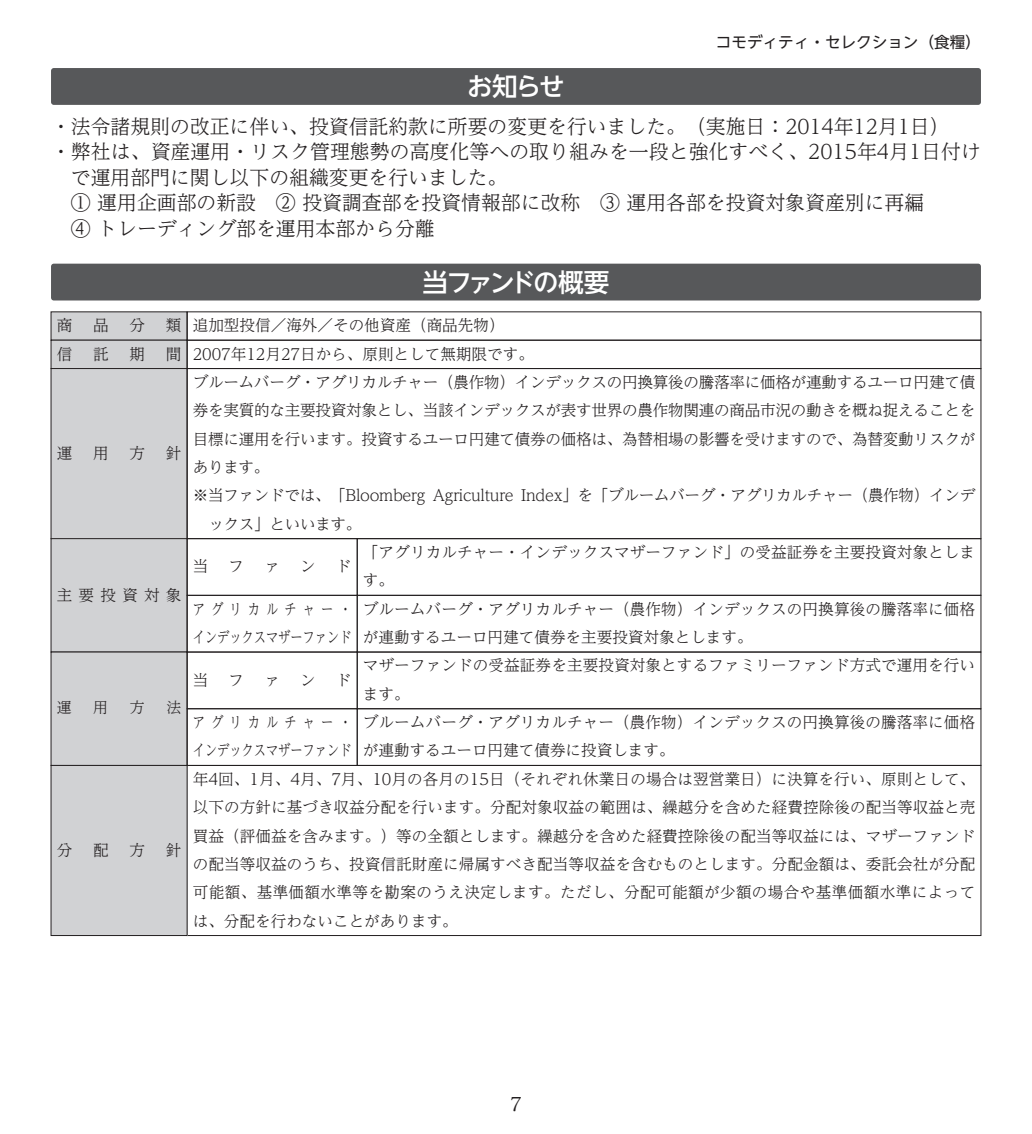
<style>
.page{position:relative;width:1032px;height:1134px;background:#fff}
.page>*{position:absolute;margin:0;border:0;box-sizing:border-box;transform-origin:0 0}
.t1{font:25.6px "UD Shin Go NT Pro Medium 90 msp RKSJ H";letter-spacing:-.105em;color:#fff}
.t2{font:25.6px "UD Shin Go NT Pro Medium 90 msp RKSJ H";letter-spacing:-.075em;color:#fff}
.t3{font:19.8px "UD Reimin Pro Light 90 msp RKSJ H";color:#231f20}
.t4{font:18.4px "UD Reimin Pro Regular 90 msp RKSJ H";color:#231f20}
.t5{font:15.6px/28.4px "UD Reimin Pro Light 90 msp RKSJ H";color:#231f20}
.t6{font:15.6px "UD Reimin Pro Light 90 msp RKSJ H";letter-spacing:-.02em;color:#231f20}
.t7{font:15.6px/28.4px "UD Reimin Pro Light 90 msp RKSJ H";color:#231f20;scale:.78 1}
.t8{font:15.6px "UD Shin Go NT Pro Regular 90 msp RKSJ H";color:#231f20}
.t9{font:14.8px "UD Reimin Pro Light 90 msp RKSJ H";color:#231f20}
</style>
<div class="page">
<div style="left:51px;top:68px;width:930px;height:37px;background:#57585a;border-radius:3px"></div>
<div style="left:51px;top:264px;width:930px;height:36px;background:#57585a;border-radius:3px"></div>
<div style="left:51px;top:312px;width:136px;height:28px;background:#d1d2d4"></div>
<div style="left:51px;top:340px;width:136px;height:29px;background:#d1d2d4"></div>
<div style="left:51px;top:340px;width:137px;height:29px;border:1px solid #231f20"></div>
<div style="left:51px;top:369px;width:136px;height:170px;background:#d1d2d4"></div>
<div style="left:187px;top:340px;width:794px;height:29px;border:1px solid #231f20"></div>
<div style="left:51px;top:539px;width:136px;height:113px;background:#d1d2d4"></div>
<div style="left:51px;top:538px;width:137px;height:114px;border:1px solid #231f20"></div>
<div style="left:51px;top:652px;width:136px;height:113px;background:#d1d2d4"></div>
<div style="left:187px;top:765px;width:794px;height:171px;border:1px solid #231f20"></div>
<div style="left:51px;top:765px;width:136px;height:170px;background:#d1d2d4"></div>
<div style="left:51px;top:765px;width:137px;height:171px;border:1px solid #231f20"></div>
<div style="left:187px;top:595px;width:171px;height:57px;border:1px solid #231f20"></div>
<div style="left:357px;top:595px;width:624px;height:57px;border:1px solid #231f20"></div>
<div style="left:187px;top:368px;width:794px;height:171px;border:1px solid #231f20"></div>
<div style="left:187px;top:652px;width:171px;height:57px;border:1px solid #231f20"></div>
<div style="left:357px;top:652px;width:624px;height:57px;border:1px solid #231f20"></div>
<div style="left:187px;top:708px;width:171px;height:58px;border:1px solid #231f20"></div>
<div style="left:357px;top:708px;width:624px;height:58px;border:1px solid #231f20"></div>
<p class="t2" style="left:467px;top:77px;width:99px">お知らせ</p>
<p class="t8" style="left:716px;top:36px;width:267px">コモディティ・セレクション（食糧）</p>
<p class="t3" style="left:51px;top:119px;width:900px">・法令諸規則の改正に伴い、投資信託約款に所要の変更を行いました。（実施日：2014年12月1日）</p>
<p class="t3" style="left:51px;top:144px;width:931px">・弊社は、資産運用・リスク管理態勢の高度化等への取り組みを一段と強化すべく、2015年4月1日付け</p>
<p class="t3" style="left:71px;top:170px;width:438px">で運用部門に関し以下の組織変更を行いました。</p>
<p class="t3" style="left:71px;top:195px;width:855px">① 運用企画部の新設　② 投資調査部を投資情報部に改称　③ 運用各部を投資対象資産別に再編</p>
<p class="t3" style="left:71px;top:221px;width:365px">④ トレーディング部を運用本部から分離</p>
<p class="t1" style="left:423px;top:273px;width:188px">当ファンドの概要</p>
<p class="t5" style="left:57px;top:313px;width:17px">商</p>
<p class="t5" style="left:93px;top:313px;width:17px">品</p>
<p class="t5" style="left:129px;top:313px;width:17px">分</p>
<p class="t5" style="left:166px;top:313px;width:340px">類 追加型投信／海外／その他資産（商品先物）</p>
<p class="t5" style="left:57px;top:342px;width:17px">信</p>
<p class="t5" style="left:93px;top:342px;width:17px">託</p>
<p class="t5" style="left:129px;top:342px;width:17px">期</p>
<p class="t5" style="left:166px;top:342px;width:370px">間 2007年12月27日から、原則として無期限です。</p>
<p class="t5" style="left:57px;top:441px;width:17px">運</p>
<p class="t5" style="left:93px;top:441px;width:17px">用</p>
<p class="t5" style="left:129px;top:441px;width:17px">方</p>
<p class="t5" style="left:166px;top:441px;width:17px">針</p>
<p class="t5" style="left:57px;top:583px;width:126px">主要投資対象</p>
<p class="t9" style="left:57px;top:702px;width:16px">運</p>
<p class="t9" style="left:93px;top:702px;width:16px">用</p>
<p class="t9" style="left:130px;top:702px;width:16px">方</p>
<p class="t9" style="left:167px;top:702px;width:16px">法</p>
<p class="t5" style="left:57px;top:838px;width:17px">分</p>
<p class="t5" style="left:93px;top:838px;width:17px">配</p>
<p class="t5" style="left:129px;top:838px;width:17px">方</p>
<p class="t5" style="left:166px;top:838px;width:17px">針</p>
<p class="t5" style="left:193px;top:370px;width:784px">ブルームバーグ・アグリカルチャー（農作物）インデックスの円換算後の騰落率に価格が連動するユーロ円建て債</p>
<p class="t5" style="left:193px;top:398px;width:784px">券を実質的な主要投資対象とし、当該インデックスが表す世界の農作物関連の商品市況の動きを概ね捉えることを</p>
<p class="t5" style="left:193px;top:427px;width:784px">目標に運用を行います。投資するユーロ円建て債券の価格は、為替相場の影響を受けますので、為替変動リスクが</p>
<p class="t5" style="left:193px;top:455px;width:78px">あります。</p>
<p class="t6" style="left:193px;top:490px;width:784px">※当ファンドでは、「Bloomberg Agriculture Index」を「ブルームバーグ・アグリカルチャー（農作物）インデ</p>
<p class="t6" style="left:208px;top:518px;width:155px">ックス」といいます。</p>
<p class="t5" style="left:193px;top:554px;width:17px">当</p>
<p class="t5" style="left:229px;top:554px;width:17px">フ</p>
<p class="t5" style="left:264px;top:554px;width:17px">ァ</p>
<p class="t5" style="left:300px;top:554px;width:17px">ン</p>
<p class="t5" style="left:336px;top:554px;width:17px">ド</p>
<p class="t5" style="left:363px;top:540px;width:614px">「アグリカルチャー・インデックスマザーファンド」の受益証券を主要投資対象とします。</p>
<p class="t7" style="left:193px;top:597px;width:205px">アグリカルチャー・インデックスマザーファンド</p>
<p class="t5" style="left:363px;top:597px;width:614px">ブルームバーグ・アグリカルチャー（農作物）インデックスの円換算後の騰落率に価格が連動するユーロ円建て債券を主要投資対象とします。</p>
<p class="t5" style="left:193px;top:668px;width:17px">当</p>
<p class="t5" style="left:229px;top:668px;width:17px">フ</p>
<p class="t5" style="left:264px;top:668px;width:17px">ァ</p>
<p class="t5" style="left:300px;top:668px;width:17px">ン</p>
<p class="t5" style="left:336px;top:668px;width:17px">ド</p>
<p class="t5" style="left:363px;top:653px;width:614px">マザーファンドの受益証券を主要投資対象とするファミリーファンド方式で運用を行います。</p>
<p class="t7" style="left:193px;top:710px;width:205px">アグリカルチャー・インデックスマザーファンド</p>
<p class="t5" style="left:363px;top:710px;width:614px">ブルームバーグ・アグリカルチャー（農作物）インデックスの円換算後の騰落率に価格が連動するユーロ円建て債券に投資します。</p>
<p class="t5" style="left:193px;top:767px;width:784px;text-align:justify">年4回、1月、4月、7月、10月の各月の15日（それぞれ休業日の場合は翌営業日）に決算を行い、原則として、以下の方針に基づき収益分配を行います。分配対象収益の範囲は、繰越分を含めた経費控除後の配当等収益と売買益（評価益を含みます。）等の全額とします。繰越分を含めた経費控除後の配当等収益には、マザーファンドの配当等収益のうち、投資信託財産に帰属すべき配当等収益を含むものとします。分配金額は、委託会社が分配可能額、基準価額水準等を勘案のうえ決定します。ただし、分配可能額が少額の場合や基準価額水準によっては、分配を行わないことがあります。</p>
<p class="t4" style="left:507px;top:1097px;width:20px">７</p>
</div>
